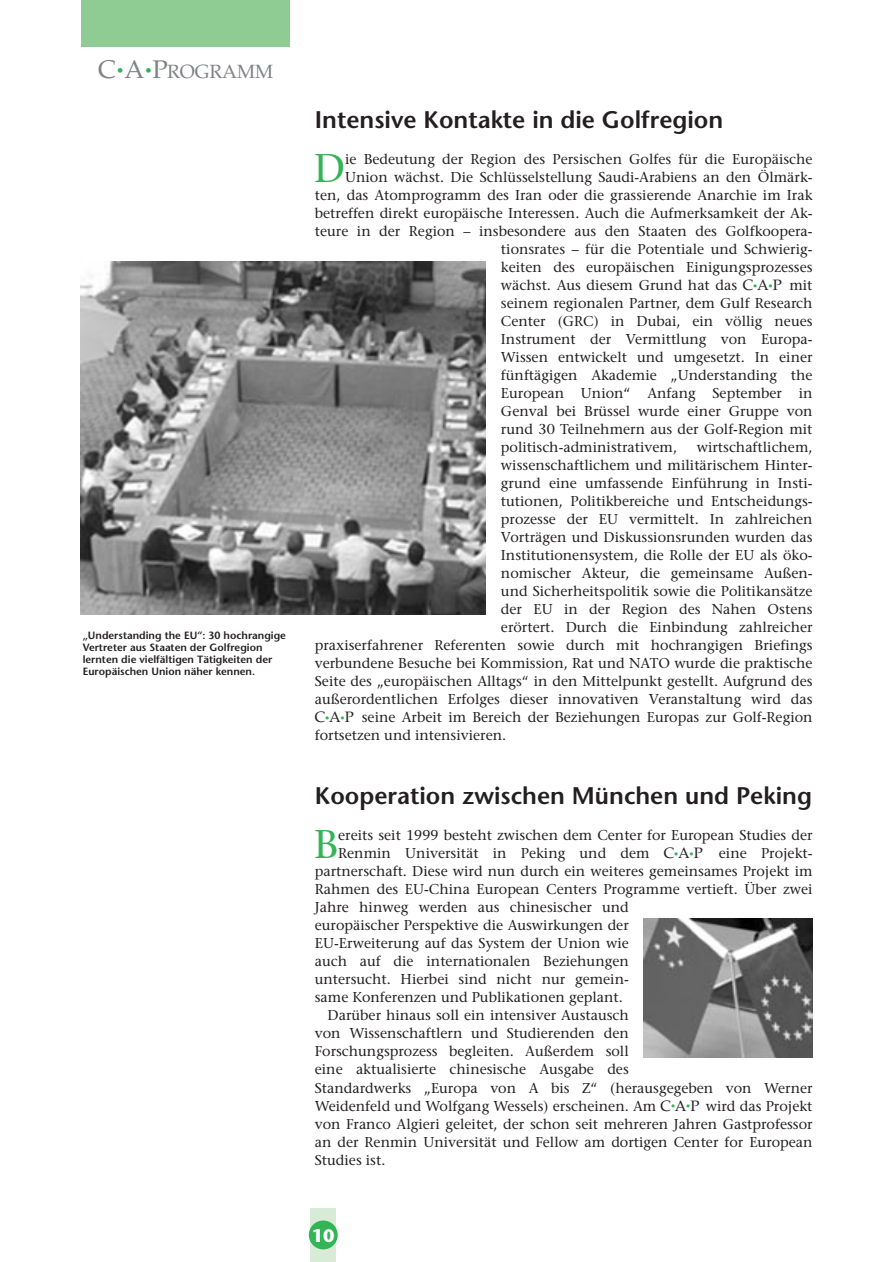
<style>
.page{position:relative;width:893px;height:1262px;background:#fff}
.page>*{position:absolute;margin:0;border:0;box-sizing:border-box;transform-origin:0 0}
.t1{font:39.9px "Stone Serif";color:#32b457}
.t2{font:600 24px "Stone Sans";color:#231f20}
.t3{font:19.2px "Palatino";color:#808285}
.t4{font:700 18px "Stone Sans";color:#fff}
.t5{font:14.25px "Stone Serif";color:#231f20}
.t6{font:600 10.5px/12px "Stone Sans";color:#231f20}
.s1{font-size:25.5px}
.s2{font-family:"Palatino";font-size:15px}
.s3{font-family:"Palatino";font-size:9px;color:#32b457}
</style>
<div class="page">
<div style="left:310px;top:1208px;width:26px;height:54px;background:#d7ebd7"></div>
<div style="left:309px;top:1220px;width:29px;height:29px;background:#32b457;border-radius:50%"></div>
<div style="left:81px;top:0;width:208px;height:47px;background:#8ecc94"></div>
<img style="left:81px;top:262px;width:405px;height:352px">
<img style="left:643px;top:918px;width:169px;height:139px">
<h3 class="t3" style="left:98px;top:64px;width:177px"><span class="s1">C</span><sup>•</sup><span class="s1">A</span><sup>•</sup><span class="s1">P</span>ROGRAMM</h3>
<p class="t6" style="left:83px;top:630px;width:205px">„Understanding the EU“: 30 hochrangige Vertreter aus Staaten der Golfregion lernten die vielfältigen Tätigkeiten der Europäischen Union näher kennen.</p>
<h2 class="t2" style="left:315px;top:111px;width:410px">Intensive Kontakte in die Golfregion</h2>
<h1 class="t1" style="left:314px;top:153px;width:33px">D</h1>
<p class="t5" style="left:345px;top:154px;width:469px">ie Bedeutung der Region des Persischen Golfes für die Europäische</p>
<p class="t5" style="left:345px;top:172px;width:469px">Union wächst. Die Schlüsselstellung Saudi-Arabiens an den Ölmärk-</p>
<p class="t5" style="left:315px;top:190px;width:499px">ten, das Atomprogramm des Iran oder die grassierende Anarchie im Irak</p>
<p class="t5" style="left:315px;top:208px;width:499px">betreffen direkt europäische Interessen. Auch die Aufmerksamkeit der Ak-</p>
<p class="t5" style="left:315px;top:226px;width:499px">teure in der Region – insbesondere aus den Staaten des Golfkoopera-</p>
<p class="t5" style="left:501px;top:244px;width:313px">tionsrates – für die Potentiale und Schwierig-</p>
<p class="t5" style="left:501px;top:262px;width:313px">keiten des europäischen Einigungsprozesses</p>
<p class="t5" style="left:501px;top:280px;width:313px">wächst. Aus diesem Grund hat das <span class="s2">C</span><span class="s3">•</span><span class="s2">A</span><span class="s3">•</span><span class="s2">P</span> mit</p>
<p class="t5" style="left:501px;top:298px;width:313px">seinem regionalen Partner, dem Gulf Research</p>
<p class="t5" style="left:501px;top:316px;width:313px">Center (GRC) in Dubai, ein völlig neues</p>
<p class="t5" style="left:501px;top:334px;width:313px">Instrument der Vermittlung von Europa-</p>
<p class="t5" style="left:501px;top:352px;width:313px">Wissen entwickelt und umgesetzt. In einer</p>
<p class="t5" style="left:501px;top:370px;width:313px">fünftägigen Akademie „Understanding the</p>
<p class="t5" style="left:501px;top:388px;width:313px">European Union“ Anfang September in</p>
<p class="t5" style="left:501px;top:406px;width:313px">Genval bei Brüssel wurde einer Gruppe von</p>
<p class="t5" style="left:501px;top:424px;width:313px">rund 30 Teilnehmern aus der Golf-Region mit</p>
<p class="t5" style="left:501px;top:442px;width:178px">politisch-administrativem,</p>
<p class="t5" style="left:696px;top:442px;width:117px">wirtschaftlichem,</p>
<p class="t5" style="left:501px;top:460px;width:313px">wissenschaftlichem und militärischem Hinter-</p>
<p class="t5" style="left:501px;top:478px;width:313px">grund eine umfassende Einführung in Insti-</p>
<p class="t5" style="left:501px;top:496px;width:313px">tutionen, Politikbereiche und Entscheidungs-</p>
<p class="t5" style="left:501px;top:514px;width:313px">prozesse der EU vermittelt. In zahlreichen</p>
<p class="t5" style="left:501px;top:532px;width:313px">Vorträgen und Diskussionsrunden wurden das</p>
<p class="t5" style="left:501px;top:550px;width:313px">Institutionensystem, die Rolle der EU als öko-</p>
<p class="t5" style="left:501px;top:568px;width:313px">nomischer Akteur, die gemeinsame Außen-</p>
<p class="t5" style="left:501px;top:586px;width:313px">und Sicherheitspolitik sowie die Politikansätze</p>
<p class="t5" style="left:501px;top:604px;width:313px">der EU in der Region des Nahen Ostens</p>
<p class="t5" style="left:501px;top:622px;width:313px">erörtert. Durch die Einbindung zahlreicher</p>
<p class="t5" style="left:315px;top:640px;width:499px">praxiserfahrener Referenten sowie durch mit hochrangigen Briefings</p>
<p class="t5" style="left:315px;top:658px;width:499px">verbundene Besuche bei Kommission, Rat und NATO wurde die praktische</p>
<p class="t5" style="left:315px;top:676px;width:499px">Seite des „europäischen Alltags“ in den Mittelpunkt gestellt. Aufgrund des</p>
<p class="t5" style="left:315px;top:694px;width:499px">außerordentlichen Erfolges dieser innovativen Veranstaltung wird das</p>
<p class="t5" style="left:315px;top:712px;width:499px"><span class="s2">C</span><span class="s3">•</span><span class="s2">A</span><span class="s3">•</span><span class="s2">P</span> seine Arbeit im Bereich der Beziehungen Europas zur Golf-Region</p>
<p class="t5" style="left:315px;top:730px;width:193px">fortsetzen und intensivieren.</p>
<h2 class="t2" style="left:315px;top:786px;width:498px">Kooperation zwischen München und Peking</h2>
<h1 class="t1" style="left:314px;top:829px;width:26px">B</h1>
<p class="t5" style="left:338px;top:830px;width:476px">ereits seit 1999 besteht zwischen dem Center for European Studies der</p>
<p class="t5" style="left:338px;top:848px;width:476px">Renmin Universität in Peking und dem <span class="s2">C</span><span class="s3">•</span><span class="s2">A</span><span class="s3">•</span><span class="s2">P</span> eine Projekt-</p>
<p class="t5" style="left:315px;top:866px;width:499px">partnerschaft. Diese wird nun durch ein weiteres gemeinsames Projekt im</p>
<p class="t5" style="left:315px;top:884px;width:499px">Rahmen des EU-China European Centers Programme vertieft. Über zwei</p>
<p class="t5" style="left:315px;top:902px;width:315px">Jahre hinweg werden aus chinesischer und</p>
<p class="t5" style="left:315px;top:920px;width:315px">europäischer Perspektive die Auswirkungen der</p>
<p class="t5" style="left:315px;top:938px;width:315px">EU-Erweiterung auf das System der Union wie</p>
<p class="t5" style="left:315px;top:956px;width:315px">auch auf die internationalen Beziehungen</p>
<p class="t5" style="left:315px;top:974px;width:315px">untersucht. Hierbei sind nicht nur gemein-</p>
<p class="t5" style="left:315px;top:992px;width:309px">same Konferenzen und Publikationen geplant.</p>
<p class="t5" style="left:327px;top:1010px;width:303px">Darüber hinaus soll ein intensiver Austausch</p>
<p class="t5" style="left:315px;top:1028px;width:315px">von Wissenschaftlern und Studierenden den</p>
<p class="t5" style="left:315px;top:1046px;width:315px">Forschungsprozess begleiten. Außerdem soll</p>
<p class="t5" style="left:315px;top:1064px;width:315px">eine aktualisierte chinesische Ausgabe des</p>
<p class="t5" style="left:315px;top:1082px;width:499px">Standardwerks „Europa von A bis Z“ (herausgegeben von Werner</p>
<p class="t5" style="left:315px;top:1100px;width:499px">Weidenfeld und Wolfgang Wessels) erscheinen. Am <span class="s2">C</span><span class="s3">•</span><span class="s2">A</span><span class="s3">•</span><span class="s2">P</span> wird das Projekt</p>
<p class="t5" style="left:315px;top:1118px;width:499px">von Franco Algieri geleitet, der schon seit mehreren Jahren Gastprofessor</p>
<p class="t5" style="left:315px;top:1136px;width:499px">an der Renmin Universität und Fellow am dortigen Center for European</p>
<p class="t5" style="left:315px;top:1154px;width:72px">Studies ist.</p>
<p class="t4" style="left:312px;top:1229px;width:24px">10</p>
</div>
